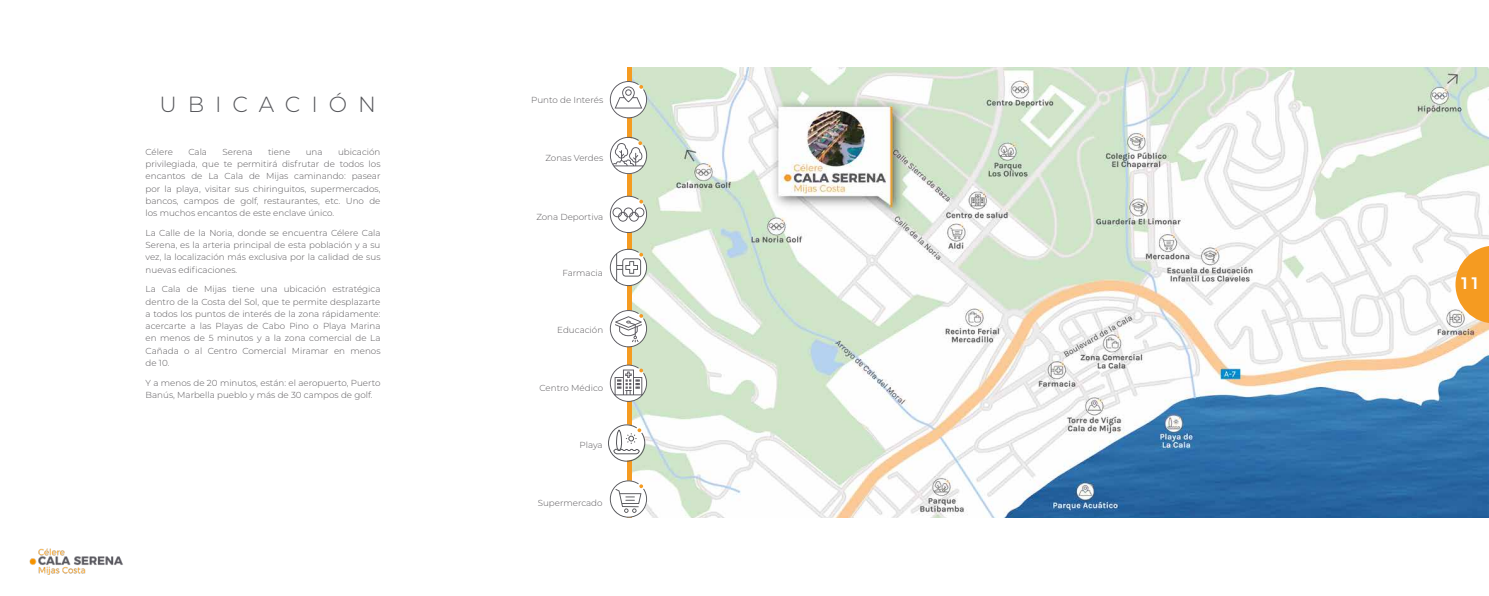
<style>
.page{position:relative;width:1489px;height:596px;background:#fff}
.page>*{position:absolute;margin:0;border:0;box-sizing:border-box;transform-origin:0 0}
.t1{font:300 21.88px "Montserrat";letter-spacing:.5em;color:#55565a}
.t2{font:500 16.62px "Montserrat";color:#fff}
.t3{font:300 8.75px/12.2px "Montserrat";color:#5a585b;text-align:justify}
</style>
<div class="page">
<img style="left:29px;top:548px;width:94px;height:26px">
<img style="left:631px;top:67px;width:857px;height:450px">
<div style="left:626px;top:67px;width:5px;height:450px;background:#f59b21"></div>
<svg style="left:609px;top:81px;width:38px;height:37px"></svg>
<svg style="left:610px;top:137px;width:37px;height:37px"></svg>
<svg style="left:609px;top:196px;width:38px;height:37px"></svg>
<svg style="left:609px;top:249px;width:38px;height:37px"></svg>
<svg style="left:609px;top:310px;width:38px;height:37px"></svg>
<svg style="left:609px;top:364px;width:38px;height:37px"></svg>
<svg style="left:609px;top:480px;width:38px;height:37px"></svg>
<svg style="left:608px;top:423px;width:37px;height:39px"></svg>
<svg style="left:1455px;top:245px;width:33px;height:78px"></svg>
<h1 class="t1" style="left:159px;top:90px;width:218px">UBICACIÓN</h1>
<p class="t3" style="left:146px;top:145px;width:29px">Célere</p>
<p class="t3" style="left:188px;top:145px;width:20px">Cala</p>
<p class="t3" style="left:222px;top:145px;width:32px">Serena</p>
<p class="t3" style="left:268px;top:145px;width:24px">tiene</p>
<p class="t3" style="left:306px;top:145px;width:18px">una</p>
<p class="t3" style="left:146px;top:145px;width:236px;text-indent:192px">ubicación privilegiada, que te permitirá disfrutar de todos los encantos de La Cala de Mijas caminando: pasear por la playa, visitar sus chiringuitos, supermercados, bancos, campos de golf, restaurantes, etc. Uno de los muchos encantos de este enclave único.</p>
<p class="t3" style="left:146px;top:226px;width:236px">La Calle de la Noria, donde se encuentra Célere Cala Serena, es la arteria principal de esta población y a su vez, la localización más exclusiva por la calidad de sus nuevas edificaciones.</p>
<p class="t3" style="left:146px;top:283px;width:236px">La Cala de Mijas tiene una ubicación estratégica dentro de la Costa del Sol, que te permite desplazarte a todos los puntos de interés de la zona rápidamente: acercarte a las Playas de Cabo Pino o Playa Marina en menos de 5 minutos y a la zona comercial de La Cañada o al Centro Comercial Miramar en menos de 10.</p>
<p class="t3" style="left:146px;top:376px;width:236px">Y a menos de 20 minutos, están: el aeropuerto, Puerto<br>Banús, Marbella pueblo y más de 30 campos de golf.</p>
<p class="t3" style="left:531px;top:94px;width:74px">Punto de Interés</p>
<p class="t3" style="left:545px;top:151px;width:59px">Zonas Verdes</p>
<p class="t3" style="left:536px;top:210px;width:68px">Zona Deportiva</p>
<p class="t3" style="left:562px;top:266px;width:42px">Farmacia</p>
<p class="t3" style="left:557px;top:323px;width:47px">Educación</p>
<p class="t3" style="left:539px;top:381px;width:65px">Centro Médico</p>
<p class="t3" style="left:579px;top:438px;width:25px">Playa</p>
<p class="t3" style="left:537px;top:496px;width:66px">Supermercado</p>
<h2 class="t2" style="left:1459px;top:270px;width:22px">11</h2>
</div>
